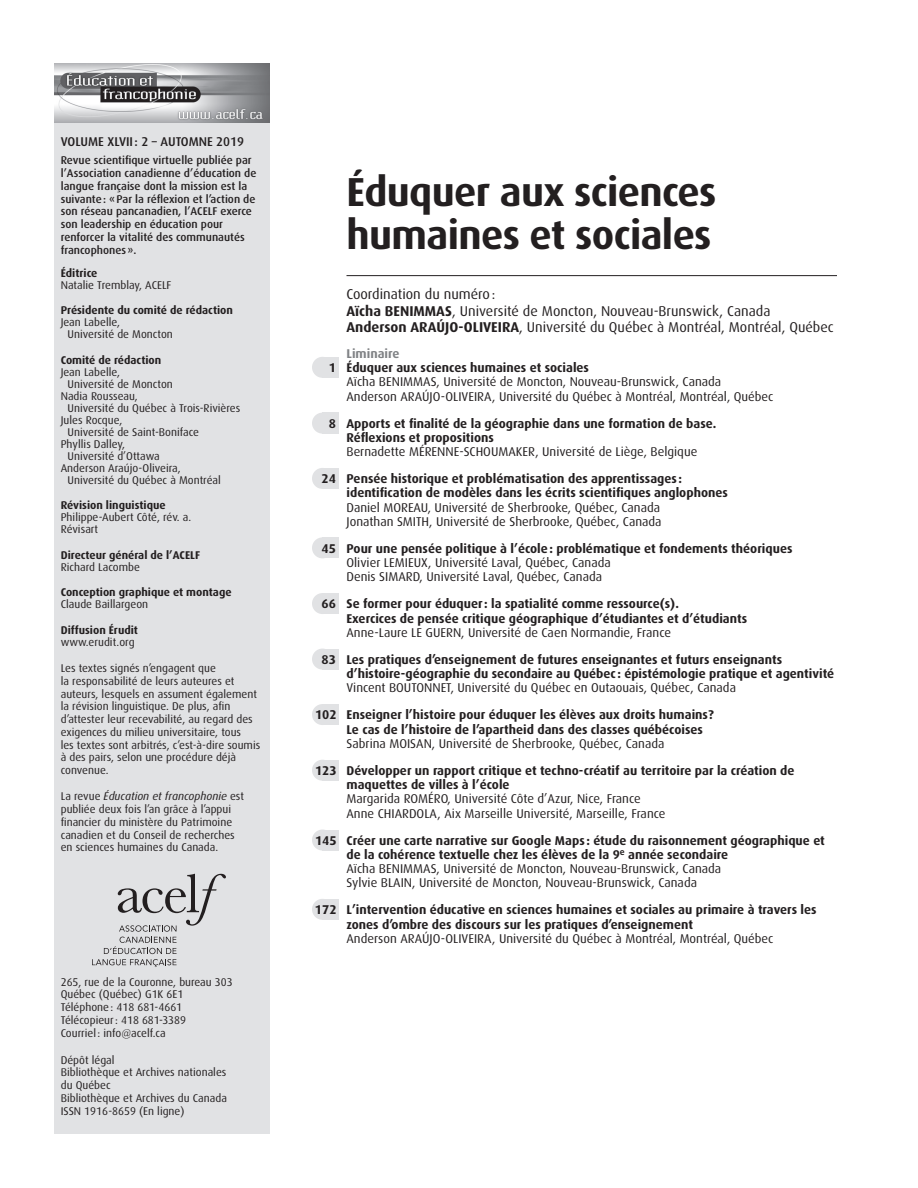
<style>
.page{position:relative;width:918px;height:1188px;background:#fff}
.page>*{position:absolute;margin:0;border:0;box-sizing:border-box;transform-origin:0 0}
.t1{font:700 40.5px/43.5px "Dax";letter-spacing:-.015em;color:#231f20}
.t2{font:14.25px/16.5px "Dax";color:#231f20}
.t3{font:700 12.75px/14.2px "Dax";color:#231f20}
.t4{font:12.75px/14.2px "Dax";color:#231f20}
.t5{font:500 12.75px "Dax";color:#231f20}
.t6{font:700 12.75px "Dax";color:#808285}
.t7{font:11.25px/12.8px "Dax";color:#231f20}
.t8{font:500 11.25px/12.9px "Dax";color:#231f20}
.t9{font:700 11.25px "Dax";color:#231f20}
.s1{font-style:italic}
.s2{font-weight:700}
.s3{font-weight:400}
</style>
<div class="page">
<div style="left:54px;top:63px;width:216px;height:1071px;background:#e1e2e4"></div>
<img style="left:54px;top:63px;width:216px;height:60px">
<svg style="left:92px;top:874px;width:134px;height:93px"></svg>
<hr style="left:346px;top:275px;width:491px;height:1px;background:#231f20">
<div style="left:312px;top:357px;width:21px;height:21px;background:#e1e2e4;border-radius:50%"></div>
<div style="left:322px;top:357px;width:17px;height:21px;background:#e1e2e4"></div>
<div style="left:312px;top:413px;width:21px;height:21px;background:#e1e2e4;border-radius:50%"></div>
<div style="left:322px;top:413px;width:17px;height:21px;background:#e1e2e4"></div>
<div style="left:312px;top:468px;width:21px;height:21px;background:#e1e2e4;border-radius:50%"></div>
<div style="left:322px;top:468px;width:17px;height:21px;background:#e1e2e4"></div>
<div style="left:312px;top:537px;width:21px;height:21px;background:#e1e2e4;border-radius:50%"></div>
<div style="left:322px;top:537px;width:17px;height:21px;background:#e1e2e4"></div>
<div style="left:312px;top:593px;width:21px;height:21px;background:#e1e2e4;border-radius:50%"></div>
<div style="left:322px;top:593px;width:17px;height:21px;background:#e1e2e4"></div>
<div style="left:312px;top:649px;width:21px;height:21px;background:#e1e2e4;border-radius:50%"></div>
<div style="left:322px;top:649px;width:17px;height:21px;background:#e1e2e4"></div>
<div style="left:312px;top:704px;width:21px;height:21px;background:#e1e2e4;border-radius:50%"></div>
<div style="left:322px;top:704px;width:17px;height:21px;background:#e1e2e4"></div>
<div style="left:312px;top:760px;width:21px;height:21px;background:#e1e2e4;border-radius:50%"></div>
<div style="left:322px;top:760px;width:17px;height:21px;background:#e1e2e4"></div>
<div style="left:312px;top:830px;width:21px;height:21px;background:#e1e2e4;border-radius:50%"></div>
<div style="left:322px;top:830px;width:17px;height:21px;background:#e1e2e4"></div>
<div style="left:312px;top:899px;width:21px;height:21px;background:#e1e2e4;border-radius:50%"></div>
<div style="left:322px;top:899px;width:17px;height:21px;background:#e1e2e4"></div>
<p class="t5" style="left:61px;top:134px;width:185px">VOLUME XLVII: 2 – AUTOMNE 2019</p>
<p class="t8" style="left:61px;top:154px;width:197px">Revue scientifique virtuelle publiée par l’Association canadienne d’éducation de langue française dont la mission est la suivante: «Par la réflexion et l’action de son réseau pancanadien, l’ACELF exerce son leadership en éducation pour renforcer la vitalité des communautés francophones».</p>
<p class="t9" style="left:61px;top:267px;width:38px">Éditrice</p>
<p class="t7" style="left:61px;top:279px;width:112px">Natalie Tremblay, ACELF</p>
<p class="t9" style="left:61px;top:304px;width:174px">Présidente du comité de rédaction</p>
<p class="t7" style="left:67px;top:317px;width:107px;line-height:12px;text-indent:-7px">Jean Labelle,<br>Université de Moncton</p>
<p class="t9" style="left:61px;top:354px;width:102px">Comité de rédaction</p>
<p class="t7" style="left:61px;top:366px;width:61px">Jean Labelle,</p>
<p class="t7" style="left:67px;top:378px;width:107px">Université de Moncton</p>
<p class="t7" style="left:61px;top:390px;width:79px">Nadia Rousseau,</p>
<p class="t7" style="left:67px;top:402px;width:174px">Université du Québec à Trois-Rivières</p>
<p class="t7" style="left:61px;top:414px;width:63px">Jules Rocque,</p>
<p class="t7" style="left:67px;top:426px;width:133px">Université de Saint-Boniface</p>
<p class="t7" style="left:61px;top:438px;width:66px">Phyllis Dalley,</p>
<p class="t7" style="left:67px;top:450px;width:94px">Université d’Ottawa</p>
<p class="t7" style="left:61px;top:462px;width:122px">Anderson Araújo-Oliveira,</p>
<p class="t7" style="left:67px;top:474px;width:155px">Université du Québec à Montréal</p>
<p class="t9" style="left:61px;top:499px;width:106px">Révision linguistique</p>
<p class="t7" style="left:61px;top:512px;width:132px;line-height:12px">Philippe-Aubert Côté, rév. a.<br>Révisart</p>
<p class="t9" style="left:61px;top:549px;width:141px">Directeur général de l’ACELF</p>
<p class="t7" style="left:61px;top:561px;width:81px">Richard Lacombe</p>
<p class="t9" style="left:61px;top:586px;width:172px">Conception graphique et montage</p>
<p class="t7" style="left:61px;top:598px;width:89px">Claude Baillargeon</p>
<p class="t9" style="left:61px;top:624px;width:79px">Diffusion Érudit</p>
<p class="t7" style="left:61px;top:636px;width:75px">www.erudit.org</p>
<p class="t7" style="left:61px;top:662px;width:201px">Les textes signés n’engagent que<br>la responsabilité de leurs auteures et auteurs, lesquels en assument également la révision linguistique. De plus, afin d’attester leur recevabilité, au regard des exigences du milieu universitaire, tous<br>les textes sont arbitrés, c’est-à-dire soumis à des pairs, selon une procédure déjà convenue.</p>
<p class="t7" style="left:61px;top:790px;width:185px">La revue <span class="s1">Éducation et francophonie</span> est publiée deux fois l’an grâce à l’appui financier du ministère du Patrimoine canadien et du Conseil de recherches en sciences humaines du Canada.</p>
<p class="t7" style="left:61px;top:975px;width:174px">265, rue de la Couronne, bureau 303<br>Québec (Québec) G1K 6E1<br>Téléphone: 418 681-4661<br>Télécopieur: 418 681-3389<br>Courriel : info@acelf.ca</p>
<p class="t7" style="left:61px;top:1053px;width:168px">Dépôt légal<br>Bibliothèque et Archives nationales du Québec<br>Bibliothèque et Archives du Canada<br>ISSN 1916-8659 (En ligne)</p>
<h1 class="t1" style="left:346px;top:170px;width:372px">Éduquer aux sciences humaines et sociales</h1>
<p class="t2" style="left:346px;top:286px;width:489px">Coordination du numéro:<br><span class="s2">Aïcha BENIMMAS</span>, Université de Moncton, Nouveau-Brunswick, Canada<br><span class="s2">Anderson ARAÚJO-OLIVEIRA</span>, Université du Québec à Montréal, Montréal, Québec</p>
<p class="t6" style="left:347px;top:346px;width:55px">Liminaire</p>
<p class="t3" style="left:329px;top:361px;width:262px">1 Éduquer aux sciences humaines et sociales</p>
<p class="t4" style="left:347px;top:375px;width:429px">Aïcha BENIMMAS, Université de Moncton, Nouveau-Brunswick, Canada<br>Anderson ARAÚJO-OLIVEIRA, Université du Québec à Montréal, Montréal, Québec</p>
<p class="t3" style="left:347px;top:416px;width:371px;text-indent:-18px">8 Apports et finalité de la géographie dans une formation de base.<br>Réflexions et propositions</p>
<p class="t4" style="left:347px;top:445px;width:352px">Bernadette MÉRENNE-SCHOUMAKER, Université de Liège, Belgique</p>
<p class="t3" style="left:347px;top:472px;width:383px;text-indent:-25px">24 Pensée historique et problématisation des apprentissages : identification de modèles dans les écrits scientifiques anglophones</p>
<p class="t4" style="left:347px;top:500px;width:317px">Daniel MOREAU, Université de Sherbrooke, Québec, Canada<br>Jonathan SMITH, Université de Sherbrooke, Québec, Canada</p>
<p class="t3" style="left:322px;top:541px;width:472px">45 Pour une pensée politique à l’école: problématique et fondements théoriques</p>
<p class="t4" style="left:347px;top:556px;width:266px">Olivier LEMIEUX, Université Laval, Québec, Canada<br>Denis SIMARD, Université Laval, Québec, Canada</p>
<p class="t3" style="left:347px;top:597px;width:402px;text-indent:-25px">66 Se former pour éduquer: la spatialité comme ressource(s).<br>Exercices de pensée critique géographique d’étudiantes et d’étudiants</p>
<p class="t4" style="left:347px;top:625px;width:326px">Anne-Laure LE GUERN, Université de Caen Normandie, France</p>
<p class="t3" style="left:347px;top:652px;width:489px;text-indent:-25px">83 Les pratiques d’enseignement de futures enseignantes et futurs enseignants d’histoire-géographie du secondaire au Québec : épistémologie pratique et agentivité</p>
<p class="t4" style="left:347px;top:681px;width:391px">Vincent BOUTONNET, Université du Québec en Outaouais, Québec, Canada</p>
<p class="t3" style="left:347px;top:708px;width:369px;text-indent:-32px">102 Enseigner l’histoire pour éduquer les élèves aux droits humains?<br>Le cas de l’histoire de l’apartheid dans des classes québécoises</p>
<p class="t4" style="left:347px;top:736px;width:319px">Sabrina MOISAN, Université de Sherbrooke, Québec, Canada</p>
<p class="t3" style="left:347px;top:763px;width:450px;text-indent:-32px">123 Développer un rapport critique et techno-créatif au territoire par la création de maquettes de villes à l’école</p>
<p class="t4" style="left:347px;top:792px;width:320px">Margarida ROMÉRO, Université Côte d’Azur, Nice, France<br>Anne CHIARDOLA, Aix Marseille Université, Marseille, France</p>
<p class="t3" style="left:347px;top:833px;width:480px;text-indent:-31px">145 Créer une carte narrative sur Google Maps : étude du raisonnement géographique et de la cohérence textuelle chez les élèves de la 9<sup>e</sup> année secondaire<br><span class="s3">Aïcha BENIMMAS, Université de Moncton, Nouveau-Brunswick, Canada<br>Sylvie BLAIN, Université de Moncton, Nouveau-Brunswick, Canada</span></p>
<p class="t3" style="left:347px;top:903px;width:472px;text-indent:-32px">172 L’intervention éducative en sciences humaines et sociales au primaire à travers les zones d’ombre des discours sur les pratiques d’enseignement</p>
<p class="t4" style="left:347px;top:931px;width:429px">Anderson ARAÚJO-OLIVEIRA, Université du Québec à Montréal, Montréal, Québec</p>
</div>
